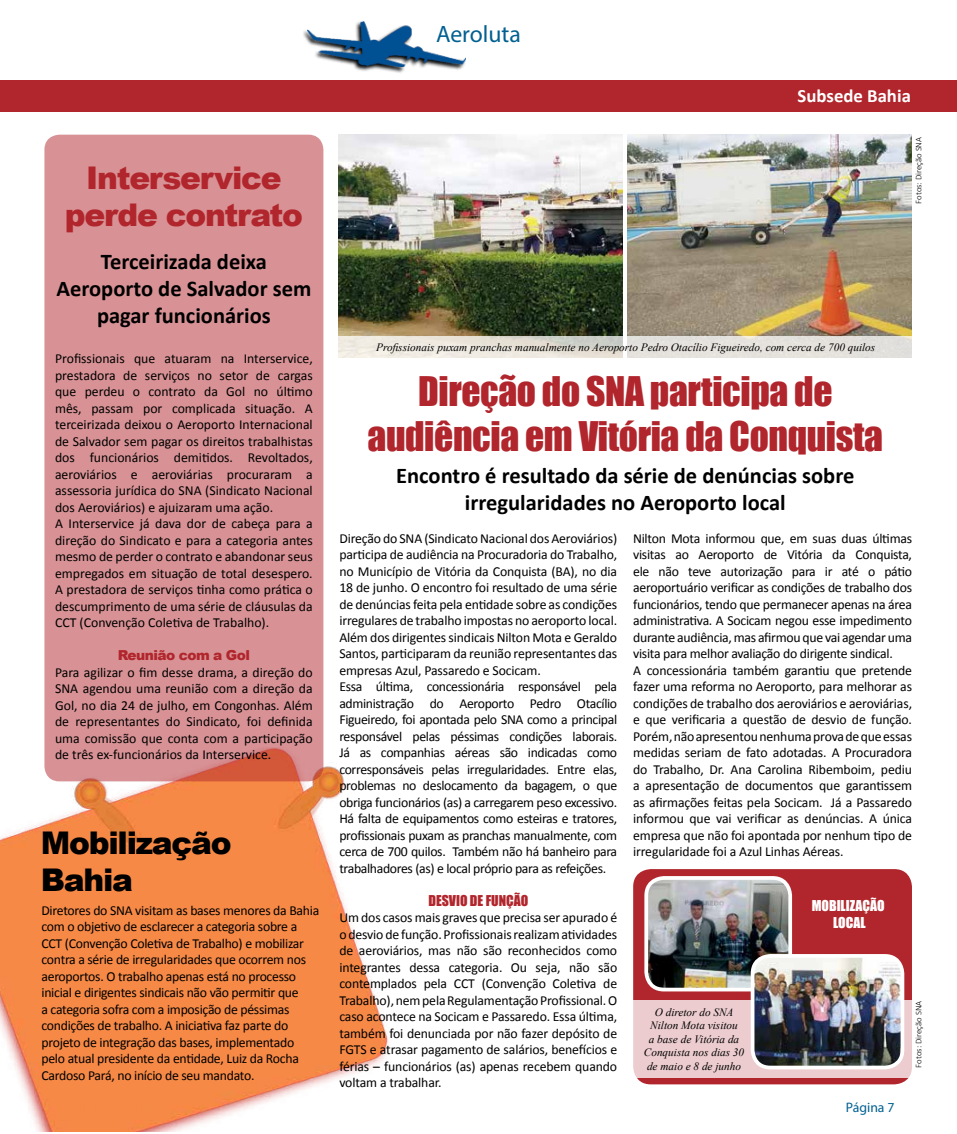
<style>
.page{position:relative;width:957px;height:1134px;background:#fff}
.page>*{position:absolute;margin:0;border:0;box-sizing:border-box;transform-origin:0 0}
.t1{font:37.5px/45px "Impact";letter-spacing:-.01em;color:#b1262c;text-align:center}
.t2{font:900 31.25px/37.5px "Arial";letter-spacing:-.04em;color:#b1262c;text-align:center}
.t3{font:900 31.25px/37.5px "Arial";letter-spacing:-.04em;color:#000}
.t4{font:23.75px "Myriad Pro";color:#006091}
.t5{font:700 22.5px/27px "Calibri";color:#000;text-align:center}
.t6{font:700 18.75px "Calibri";color:#fff}
.t7{font:13.75px/16.5px "Calibri";letter-spacing:-.02em;color:#000}
.t8{font:13.75px/16.5px "Calibri";color:#000}
.t9{font:13.75px/16.5px "Impact";color:#fff;text-align:center}
.t10{font:13.75px "Impact";color:#b1262c}
.t11{font:900 13.75px "Arial";letter-spacing:-.04em;color:#b1262c}
.t12{font:13.75px "Myriad Pro";color:#006091}
.t13{font:italic 11.25px/13.5px "Times New Roman";color:#000;text-align:center}
.t14{font:300 8.75px "Calibri";color:#000}
</style>
<div class="page">
<svg style="left:303px;top:30px;width:163px;height:43px"></svg>
<img style="left:307px;top:21px;width:158px;height:46px">
<img style="left:0;top:748px;width:388px;height:383px">
<div style="left:0;top:81px;width:957px;height:31px;background:#b1262c"></div>
<img style="left:338px;top:134px;width:285px;height:202px">
<img style="left:627px;top:134px;width:285px;height:202px">
<svg style="left:338px;top:336px;width:574px;height:22px;background:#e6e2db"></svg>
<div style="left:44px;top:135px;width:279px;height:646px;background:#d89295;border-radius:15px"></div>
<div style="left:633px;top:869px;width:279px;height:215px;background:#b1262c;border-radius:18px"></div>
<img style="left:649px;top:878px;width:138px;height:111px">
<div style="left:644px;top:876px;width:148px;height:115px;border:4px solid #fff;border-radius:18px"></div>
<div style="left:633px;top:1001px;width:279px;height:77px;background:#ecccce"></div>
<img style="left:752px;top:956px;width:150px;height:111px">
<div style="left:750px;top:954px;width:154px;height:115px;border:4px solid #fff;border-radius:18px"></div>
<h3 class="t4" style="left:436px;top:20px;width:86px">Aeroluta</h3>
<h3 class="t6" style="left:797px;top:82px;width:115px">Subsede Bahia</h3>
<p class="t14" style="left:913px;top:204px;width:68px;rotate:-90deg">Fotos: Direção SNA</p>
<h2 class="t2" style="left:65px;top:158px;width:240px">Interservice perde contrato</h2>
<h3 class="t5" style="left:57px;top:247px;width:256px">Terceirizada deixa<br>Aeroporto de Salvador sem pagar funcionários</h3>
<p class="t8" style="left:55px;top:350px;width:259px">Profissionais que atuaram na Interservice, prestadora de serviços no setor de cargas que perdeu o contrato da Gol no último mês, passam por complicada situação. A terceirizada deixou o Aeroporto Internacional de Salvador sem pagar os direitos trabalhistas dos funcionários demitidos. Revoltados, aeroviários e aeroviárias procuraram a assessoria jurídica do SNA (Sindicato Nacional dos Aeroviários) e ajuizaram uma ação.<br>A Interservice já dava dor de cabeça para a direção do Sindicato e para a categoria antes mesmo de perder o contrato e abandonar seus empregados em situação de total desespero.<br>A prestadora de serviços tinha como prática o descumprimento de uma série de cláusulas da CCT (Convenção Coletiva de Trabalho).</p>
<p class="t11" style="left:118px;top:645px;width:134px">Reunião com a Gol</p>
<p class="t7" style="left:55px;top:663px;width:259px;text-align:justify">Para agilizar o fim desse drama, a direção do SNA agendou uma reunião com a direção da Gol, no dia 24 de julho, em Congonhas. Além de representantes do Sindicato, foi definida uma comissão que conta com a participação de três ex-funcionários da Interservice.</p>
<p class="t13" style="left:376px;top:341px;width:500px">Profissionais puxam pranchas manualmente no Aeroporto Pedro Otacílio Figueiredo, com cerca de 700 quilos</p>
<h1 class="t1" style="left:367px;top:368px;width:517px">Direção do SNA participa de audiência em Vitória da Conquista</h1>
<h3 class="t5" style="left:396px;top:461px;width:459px">Encontro é resultado da série de denúncias sobre irregularidades no Aeroporto local</h3>
<p class="t7" style="left:339px;top:529px;width:279px">Direção do SNA (Sindicato Nacional dos Aeroviários) participa de audiência na Procuradoria do Trabalho, no Município de Vitória da Conquista (BA), no dia 18 de junho. O encontro foi resultado de uma série de denúncias feita pela entidade sobre as condições irregulares de trabalho impostas no aeroporto local.<br>Além dos dirigentes sindicais Nilton Mota e Geraldo Santos, participaram da reunião representantes das empresas Azul, Passaredo e Socicam.<br>Essa última, concessionária responsável pela administração do Aeroporto Pedro Otacílio Figueiredo, foi apontada pelo SNA como a principal responsável pelas péssimas condições laborais.<br>Já as companhias aéreas são indicadas como corresponsáveis pelas irregularidades. Entre elas, problemas no deslocamento da bagagem, o que obriga funcionários (as) a carregarem peso excessivo.<br>Há falta de equipamentos como esteiras e tratores, profissionais puxam as pranchas manualmente, com cerca de 700 quilos. Também não há banheiro para trabalhadores (as) e local próprio para as refeições.</p>
<p class="t10" style="left:428px;top:889px;width:101px">DESVIO DE FUNÇÃO</p>
<p class="t7" style="left:339px;top:909px;width:279px;text-align:justify">Um dos casos mais graves que precisa ser apurado é o desvio de função. Profissionais realizam atividades de aeroviários, mas não são reconhecidos como integrantes dessa categoria. Ou seja, não são contemplados pela CCT (Convenção Coletiva de Trabalho), nem pela Regulamentação Profissional. O caso acontece na Socicam e Passaredo. Essa última, também foi denunciada por não fazer depósito de FGTS e atrasar pagamento de salários, benefícios e férias – funcionários (as) apenas recebem quando voltam a trabalhar.</p>
<p class="t7" style="left:633px;top:529px;width:280px">Nilton Mota informou que, em suas duas últimas visitas ao Aeroporto de Vitória da Conquista, ele não teve autorização para ir até o pátio aeroportuário verificar as condições de trabalho dos funcionários, tendo que permanecer apenas na área administrativa. A Socicam negou esse impedimento durante audiência, mas afirmou que vai agendar uma visita para melhor avaliação do dirigente sindical.<br>A concessionária também garantiu que pretende fazer uma reforma no Aeroporto, para melhorar as condições de trabalho dos aeroviários e aeroviárias, e que verificaria a questão de desvio de função.<br>Porém, não apresentou nenhuma prova de que essas medidas seriam de fato adotadas. A Procuradora do Trabalho, Dr. Ana Carolina Ribemboim, pediu a apresentação de documentos que garantissem as afirmações feitas pela Socicam. Já a Passaredo informou que vai verificar as denúncias. A única empresa que não foi apontada por nenhum tipo de irregularidade foi a Azul Linhas Aéreas.</p>
<h2 class="t3" style="left:41px;top:823px;width:192px">Mobilização<br>Bahia</h2>
<p class="t7" style="left:41px;top:901px;width:279px">Diretores do SNA visitam as bases menores da Bahia com o objetivo de esclarecer a categoria sobre a CCT (Convenção Coletiva de Trabalho) e mobilizar contra a série de irregularidades que ocorrem nos aeroportos. O trabalho apenas está no processo inicial e dirigentes sindicais não vão permitir que<br>a categoria sofra com a imposição de péssimas condições de trabalho. A iniciativa faz parte do projeto de integração das bases, implementado pelo atual presidente da entidade, Luiz da Rocha Cardoso Pará, no início de seu mandato.</p>
<p class="t9" style="left:811px;top:897px;width:74px">MOBILIZAÇÃO<br>LOCAL</p>
<p class="t13" style="left:644px;top:1005px;width:102px">O diretor do SNA<br>Nilton Mota visitou<br>a base de Vitória da<br>Conquista nos dias 30 de maio e 8 de junho</p>
<p class="t14" style="left:913px;top:1067px;width:68px;rotate:-90deg">Fotos: Direção SNA</p>
<p class="t12" style="left:846px;top:1099px;width:50px">Página 7</p>
</div>
